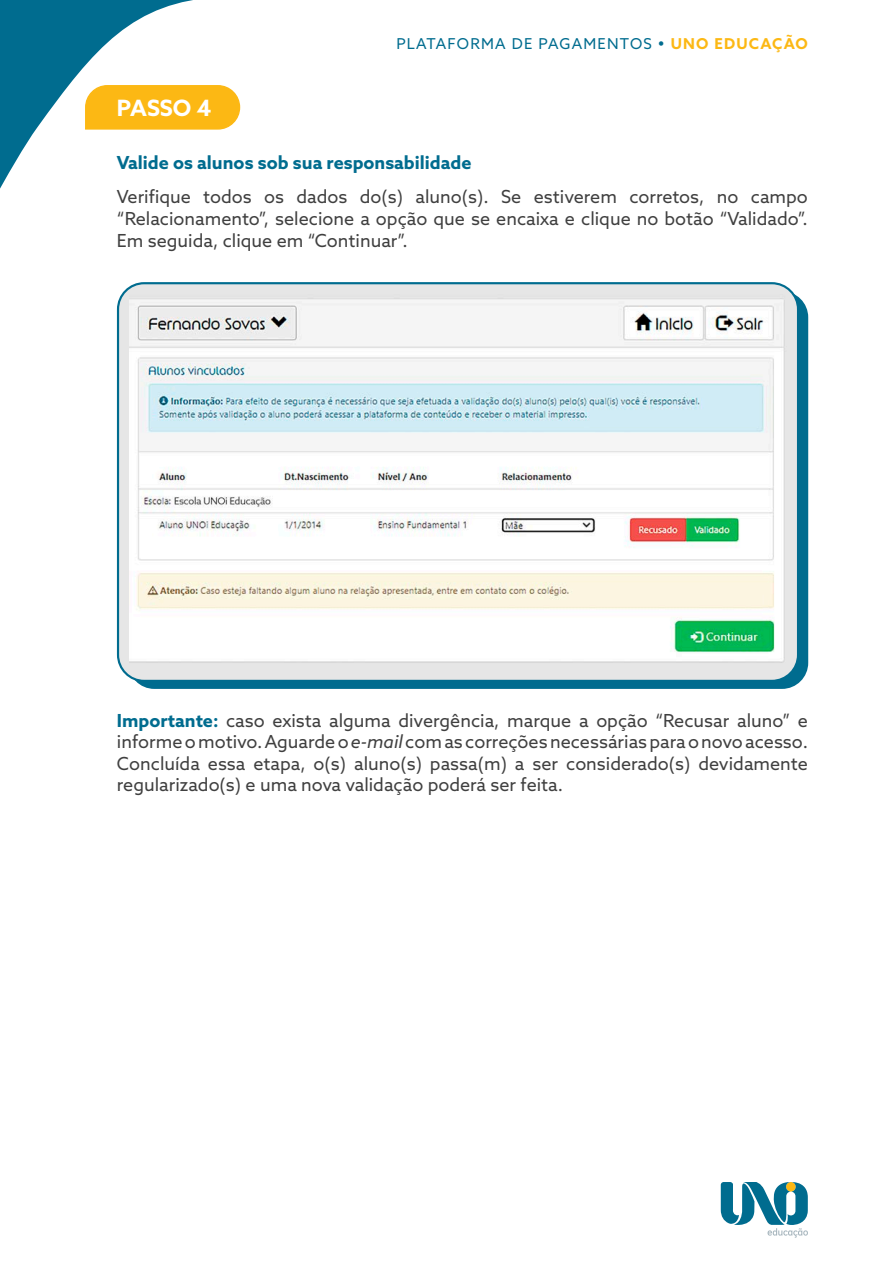
<style>
.page{position:relative;width:893px;height:1263px;background:#fff}
.page>*{position:absolute;margin:0;border:0;box-sizing:border-box;transform-origin:0 0}
.t1{font:700 22.5px "Azo Sans";color:#fff}
.Corpo_-_Azo_Sans_12p{font:18px/21.6px "Azo Sans";color:#404040;text-align:justify}
.Title_2_-_Azo_Black{font:700 18px "Azo Sans";color:#006c8f}
.t2{font:15px "Azo Sans";letter-spacing:.08em;color:#006c8f}
.s1{font-weight:700;color:#fcb814}
.s2{font-weight:700;color:#006c8f}
.s3{font-style:italic}
</style>
<div class="page">
<svg style="left:721px;top:1182px;width:87px;height:56px"></svg>
<svg style="left:0;top:0;width:193px;height:189px"></svg>
<svg style="left:84px;top:84px;width:157px;height:46px;background:#fcbe28"></svg>
<div style="left:128px;top:291px;width:680px;height:398px;background:#006c8f;border-radius:26px"></div>
<div style="left:118px;top:283px;width:680px;height:398px;background:#e6e6e6;border-radius:26px"></div>
<div style="left:117px;top:282px;width:682px;height:400px;border:2px solid #006c8f;border-radius:26px"></div>
<img style="left:129px;top:298px;width:656px;height:365px">
<p class="t2" style="left:396px;top:33px;width:413px">PLATAFORMA DE PAGAMENTOS • <span class="s1">UNO EDUCAÇÃO</span></p>
<p class="t1" style="left:117px;top:93px;width:96px">PASSO 4</p>
<p class="Title_2_-_Azo_Black" style="left:117px;top:151px;width:356px">Valide os alunos sob sua responsabilidade</p>
<p class="Corpo_-_Azo_Sans_12p" style="left:117px;top:186px;width:692px">Verifique todos os dados do(s) aluno(s). Se estiverem corretos, no campo “Relacionamento”, selecione a opção que se encaixa e clique no botão “Validado”.<br>Em seguida, clique em “Continuar”.</p>
<p class="Corpo_-_Azo_Sans_12p" style="left:117px;top:709px;width:692px"><span class="s2">Importante:</span> caso exista alguma divergência, marque a opção “Recusar aluno” e informe o motivo. Aguarde o <span class="s3">e-mail</span> com as correções necessárias para o novo acesso.<br>Concluída essa etapa, o(s) aluno(s) passa(m) a ser considerado(s) devidamente regularizado(s) e uma nova validação poderá ser feita.</p>
</div>
